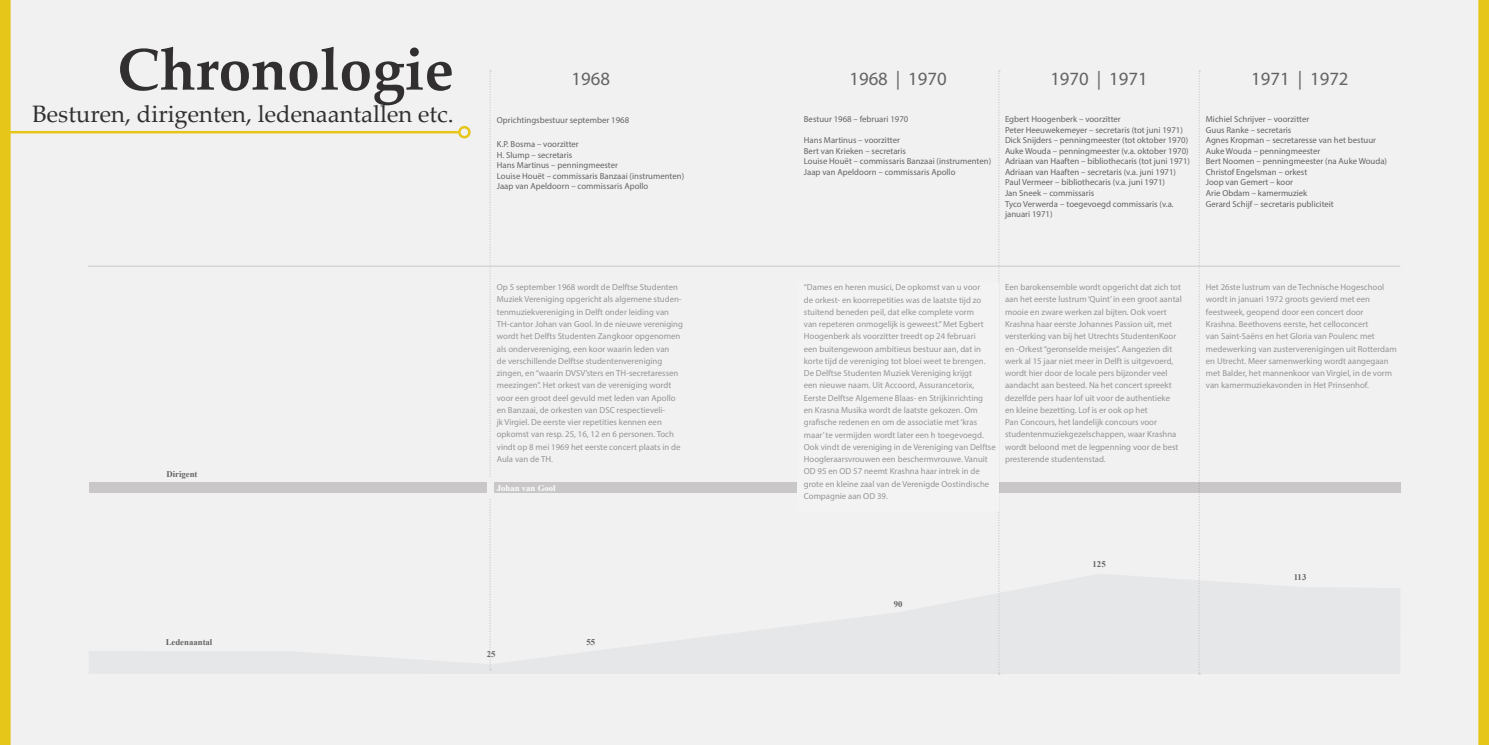
<style>
.page{position:relative;width:1489px;height:745px;background:#fff}
.page>*{position:absolute;margin:0;border:0;box-sizing:border-box;transform-origin:0 0}
.Titel{font:700 58.75px "Palatino Linotype";color:#312f30}
.Ondertitel{font:23.75px "Palatino Linotype";color:#312f30}
.t1{font:18.75px "Myriad Pro";color:#636366}
.functie_bestuur_Norm{font:8.75px/12.2px "Myriad Pro";color:#939598}
.functie_bestuur_Norm-2{font:8.75px/10.5px "Myriad Pro";color:#636366}
.t2{font:700 8.75px "Times New Roman";color:#636366}
.t3{font:700 8.75px "Times New Roman";color:#fff}
</style>
<div class="page">
<div style="left:0;top:0;width:1488px;height:744px;background:#f2f1f1"></div>
<svg style="left:89px;top:574px;width:1311px;height:99px"></svg>
<div style="left:1478px;top:0;width:10px;height:744px;background:#e6c619"></div>
<svg style="left:998px;top:70px;width:1px;height:604px"></svg>
<svg style="left:1198px;top:70px;width:2px;height:604px"></svg>
<div style="left:89px;top:482px;width:1311px;height:10px;background:#c9c7c8"></div>
<div style="left:0;top:0;width:11px;height:744px;background:#e6c619"></div>
<svg style="left:489px;top:70px;width:2px;height:600px"></svg>
<hr style="left:88px;top:266px;width:1312px;height:1px;background:#c7c8ca">
<div style="left:487px;top:477px;width:6px;height:20px;background:#f2f1f1"></div>
<hr style="left:0;top:131px;width:459px;height:2px;background:#e6c619">
<div style="left:458px;top:126px;width:12px;height:12px;border:2px solid #e6c619;border-radius:50%"></div>
<div style="left:797px;top:283px;width:6px;height:227px;background:#f4f3f3"></div>
<div style="left:803px;top:283px;width:195px;height:227px;background:#f4f3f3"></div>
<p class="Titel" style="left:117px;top:28px;width:338px">Chronologie</p>
<p class="Ondertitel" style="left:32px;top:97px;width:423px">Besturen, dirigenten, ledenaantallen etc.</p>
<p class="t2" style="left:166px;top:468px;width:33px">Dirigent</p>
<p class="t1" style="left:571px;top:67px;width:40px">1968</p>
<p class="functie_bestuur_Norm-2" style="left:497px;top:114px;width:134px">Oprichtingsbestuur september 1968</p>
<p class="functie_bestuur_Norm-2" style="left:497px;top:139px;width:83px">K.P. Bosma – voorzitter</p>
<p class="functie_bestuur_Norm-2" style="left:497px;top:149px;width:77px">H. Slump – secretaris</p>
<p class="functie_bestuur_Norm-2" style="left:497px;top:160px;width:123px">Hans Martinus – penningmeester</p>
<p class="functie_bestuur_Norm-2" style="left:497px;top:170px;width:189px">Louise Houët – commissaris Banzaai (instrumenten)</p>
<p class="functie_bestuur_Norm-2" style="left:497px;top:181px;width:153px">Jaap van Apeldoorn – commissaris Apollo</p>
<p class="functie_bestuur_Norm" style="left:497px;top:281px;width:188px">Op 5 september 1968 wordt de Delftse Studenten Muziek Vereniging opgericht als algemene studen&shy;tenmuziekvereniging in Delft onder leiding van TH-cantor Johan van Gool. In de nieuwe vereniging wordt het Delfts Studenten Zangkoor opgenomen als ondervereniging, een koor waarin leden van<br>de verschillende Delftse studentenvereniging zingen, en “waarin DVSV’sters en TH-secretaressen meezingen”. Het orkest van de vereniging wordt voor een groot deel gevuld met leden van Apollo en Banzaai, de orkesten van DSC respectieveli-<br>jk Virgiel. De eerste vier repetities kennen een opkomst van resp. 25, 16, 12 en 6 personen. Toch vindt op 8 mei 1969 het eerste concert plaats in de Aula van de TH.</p>
<p class="t3" style="left:497px;top:481px;width:60px">Johan van Gool</p>
<p class="t2" style="left:166px;top:635px;width:48px">Ledenaantal</p>
<p class="t2" style="left:486px;top:647px;width:10px">25</p>
<p class="t2" style="left:586px;top:635px;width:10px">55</p>
<p class="t1" style="left:849px;top:67px;width:99px">1968 | 1970</p>
<p class="t1" style="left:1050px;top:67px;width:99px">1970 | 1971</p>
<p class="t1" style="left:1251px;top:67px;width:99px">1971 | 1972</p>
<p class="functie_bestuur_Norm-2" style="left:803px;top:114px;width:106px">Bestuur 1968 – februari 1970</p>
<p class="functie_bestuur_Norm-2" style="left:803px;top:135px;width:98px">Hans Martinus – voorzitter</p>
<p class="functie_bestuur_Norm-2" style="left:803px;top:145px;width:104px">Bert van Krieken – secretaris</p>
<p class="functie_bestuur_Norm-2" style="left:803px;top:156px;width:189px">Louise Houët – commissaris Banzaai (instrumenten)</p>
<p class="functie_bestuur_Norm-2" style="left:803px;top:166px;width:153px">Jaap van Apeldoorn – commissaris Apollo</p>
<p class="functie_bestuur_Norm-2" style="left:1005px;top:114px;width:117px">Egbert Hoogenberk – voorzitter</p>
<p class="functie_bestuur_Norm-2" style="left:1005px;top:124px;width:179px">Peter Heeuwekemeyer – secretaris (tot juni 1971)</p>
<p class="functie_bestuur_Norm-2" style="left:1005px;top:135px;width:185px">Dick Snijders – penningmeester (tot oktober 1970)</p>
<p class="functie_bestuur_Norm-2" style="left:1005px;top:145px;width:185px">Auke Wouda – penningmeester (v.a. oktober 1970)</p>
<p class="functie_bestuur_Norm-2" style="left:1005px;top:156px;width:186px">Adriaan van Haaften – bibliothecaris (tot juni 1971)</p>
<p class="functie_bestuur_Norm-2" style="left:1005px;top:166px;width:172px">Adriaan van Haaften – secretaris (v.a. juni 1971)</p>
<p class="functie_bestuur_Norm-2" style="left:1005px;top:177px;width:161px">Paul Vermeer – bibliothecaris (v.a. juni 1971)</p>
<p class="functie_bestuur_Norm-2" style="left:1005px;top:187px;width:91px">Jan Sneek – commissaris</p>
<p class="functie_bestuur_Norm-2" style="left:1005px;top:198px;width:170px">Tyco Verwerda – toegevoegd commissaris (v.a. januari 1971)</p>
<p class="functie_bestuur_Norm-2" style="left:1205px;top:114px;width:105px">Michiel Schrijver – voorzitter</p>
<p class="functie_bestuur_Norm-2" style="left:1205px;top:124px;width:87px">Guus Ranke – secretaris</p>
<p class="functie_bestuur_Norm-2" style="left:1205px;top:135px;width:172px">Agnes Kropman – secretaresse van het bestuur</p>
<p class="functie_bestuur_Norm-2" style="left:1205px;top:145px;width:116px">Auke Wouda – penningmeester</p>
<p class="functie_bestuur_Norm-2" style="left:1205px;top:156px;width:183px">Bert Noomen – penningmeester (na Auke Wouda)</p>
<p class="functie_bestuur_Norm-2" style="left:1205px;top:166px;width:103px">Christof Engelsman – orkest</p>
<p class="functie_bestuur_Norm-2" style="left:1205px;top:177px;width:89px">Joop van Gemert – koor</p>
<p class="functie_bestuur_Norm-2" style="left:1205px;top:187px;width:103px">Arie Obdam – kamermuziek</p>
<p class="functie_bestuur_Norm-2" style="left:1205px;top:198px;width:129px">Gerard Schijf – secretaris publiciteit</p>
<p class="functie_bestuur_Norm" style="left:803px;top:281px;width:193px">“Dames en heren musici, De opkomst van u voor<br>de orkest- en koorrepetities was de laatste tijd zo stuitend beneden peil, dat elke complete vorm<br>van repeteren onmogelijk is geweest.” Met Egbert Hoogenberk als voorzitter treedt op 24 februari<br>een buitengewoon ambitieus bestuur aan, dat in korte tijd de vereniging tot bloei weet te brengen.<br>De Delftse Studenten Muziek Vereniging krijgt<br>een nieuwe naam. Uit Accoord, Assurancetorix, Eerste Delftse Algemene Blaas- en Strijkinrichting<br>en Krasna Musika wordt de laatste gekozen. Om grafische redenen en om de associatie met ‘kras maar’ te vermijden wordt later een h toegevoegd.<br>Ook vindt de vereniging in de Vereniging van Delftse Hoogleraarsvrouwen een beschermvrouwe. Vanuit OD 95 en OD 57 neemt Krashna haar intrek in de grote en kleine zaal van de Verenigde Oostindische Compagnie aan OD 39.</p>
<p class="functie_bestuur_Norm" style="left:1005px;top:281px;width:178px">Een barokensemble wordt opgericht dat zich tot aan het eerste lustrum ‘Quint’ in een groot aantal mooie en zware werken zal bijten. Ook voert Krashna haar eerste Johannes Passion uit, met versterking van bij het Utrechts StudentenKoor en -Orkest “geronselde meisjes”. Aangezien dit werk al 15 jaar niet meer in Delft is uitgevoerd, wordt hier door de locale pers bijzonder veel aandacht aan besteed. Na het concert spreekt dezelfde pers haar lof uit voor de authentieke<br>en kleine bezetting. Lof is er ook op het<br>Pan Concours, het landelijk concours voor studentenmuziekgezelschappen, waar Krashna wordt beloond met de legpenning voor de best presterende studentenstad.</p>
<p class="functie_bestuur_Norm" style="left:1205px;top:281px;width:192px">Het 26ste lustrum van de Technische Hogeschool wordt in januari 1972 groots gevierd met een feestweek, geopend door een concert door<br>Krashna. Beethovens eerste, het celloconcert<br>van Saint-Saëns en het Gloria van Poulenc met medewerking van zusterverenigingen uit Rotterdam en Utrecht. Meer samenwerking wordt aangegaan met Balder, het mannenkoor van Virgiel, in de vorm van kamermuziekavonden in Het Prinsenhof.</p>
<p class="t2" style="left:893px;top:597px;width:10px">90</p>
<p class="t2" style="left:1092px;top:557px;width:15px">125</p>
<p class="t2" style="left:1293px;top:570px;width:14px">113</p>
</div>
